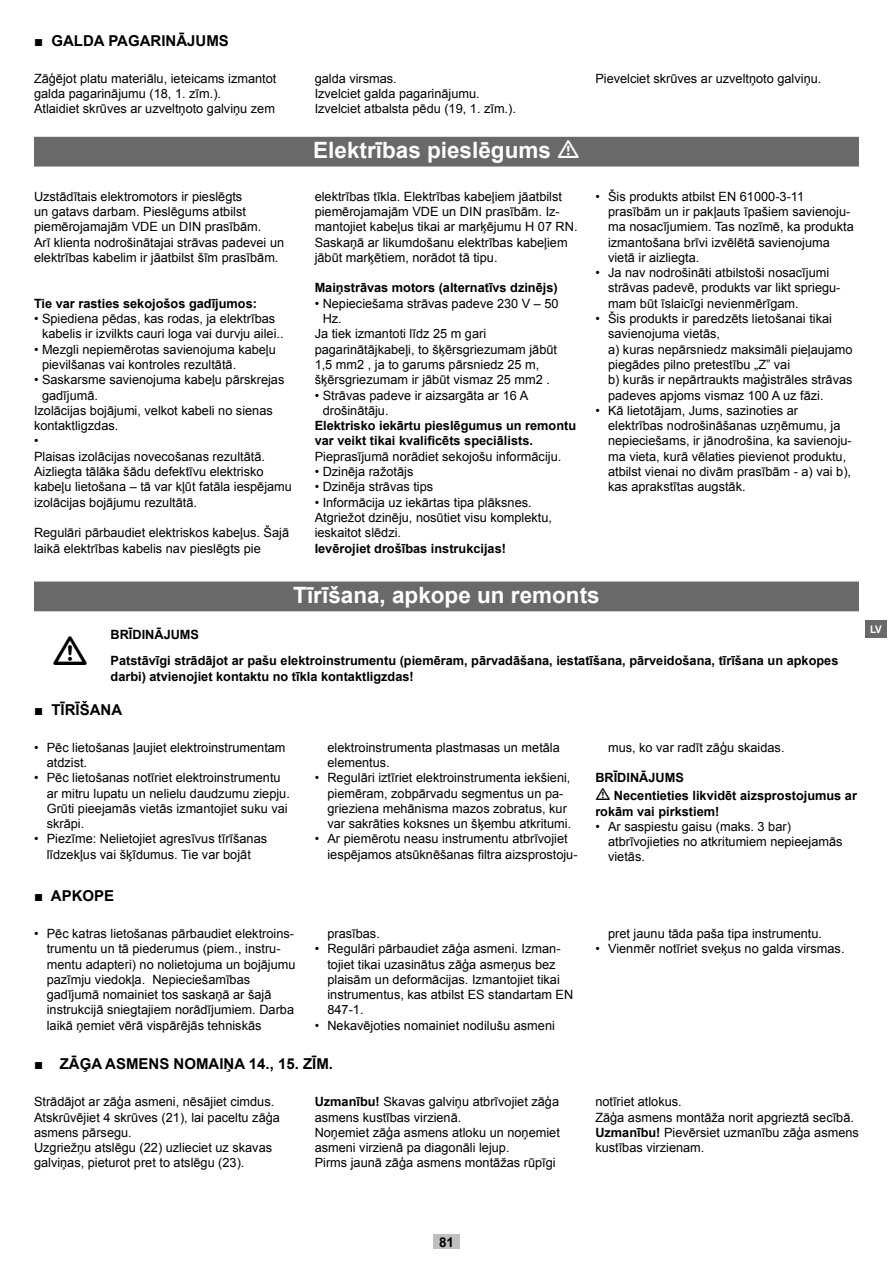
<style>
.page{position:relative;width:893px;height:1263px;background:#fff}
.page>*{position:absolute;margin:0;border:0;box-sizing:border-box;transform-origin:0 0}
.t1{font:700 22.5px "Arial";color:#fff}
.t2{font:700 15px "Arial";color:#000}
.t3{font:700 13.5px "Arial";color:#000}
.t4{font:12.75px/15.3px "Arial";color:#000}
.t5{font:700 12.75px/15.3px "Arial";color:#000}
.t6{font:700 10.5px "Arial";color:#fff;scale:.95 1}
.s1{font-weight:700}
</style>
<div class="page">
<div style="left:34px;top:137px;width:825px;height:30px;background:#696969"></div>
<div style="left:34px;top:581px;width:825px;height:30px;background:#696969"></div>
<div style="left:865px;top:621px;width:22px;height:17px;background:#696969"></div>
<div style="left:433px;top:1234px;width:27px;height:15px;background:#bfbfbf"></div>
<p class="t2" style="left:34px;top:31px;width:196px">■ GALDA PAGARINĀJUMS</p>
<p class="t4" style="left:34px;top:71px;width:244px">Zāģējot platu materiālu, ieteicams izmantot galda pagarinājumu (18, 1. zīm.).<br>Atlaidiet skrūves ar uzveltņoto galviņu zem</p>
<p class="t4" style="left:315px;top:72px;width:203px">galda virsmas.<br>Izvelciet galda pagarinājumu.<br>Izvelciet atbalsta pēdu (19, 1. zīm.).</p>
<p class="t4" style="left:595px;top:71px;width:228px">Pievelciet skrūves ar uzveltņoto galviņu.</p>
<h1 class="t1" style="left:313px;top:135px;width:239px">Elektrības pieslēgums</h1>
<p class="t4" style="left:34px;top:189px;width:252px">Uzstādītais elektromotors ir pieslēgts<br>un gatavs darbam. Pieslēgums atbilst piemērojamajām VDE un DIN prasībām.<br>Arī klienta nodrošinātajai strāvas padevei un elektrības kabelim ir jāatbilst šīm prasībām.</p>
<p class="t5" style="left:34px;top:296px;width:225px">Tie var rasties sekojošos gadījumos:</p>
<p class="t4" style="left:42px;top:311px;width:243px;text-indent:-8px">• Spiediena pēdas, kas rodas, ja elektrības kabelis ir izvilkts cauri loga vai durvju ailei..</p>
<p class="t4" style="left:42px;top:342px;width:235px;text-indent:-8px">• Mezgli nepiemērotas savienojuma kabeļu pievilšanas vai kontroles rezultātā.</p>
<p class="t4" style="left:34px;top:372px;width:252px">• Saskarsme savienojuma kabeļu pārskrejas</p>
<p class="t4" style="left:42px;top:387px;width:57px">gadījumā.</p>
<p class="t4" style="left:34px;top:403px;width:240px">Izolācijas bojājumi, velkot kabeli no sienas</p>
<p class="t4" style="left:34px;top:418px;width:86px">kontaktligzdas.</p>
<p class="t4" style="left:34px;top:434px;width:6px">•</p>
<p class="t4" style="left:34px;top:449px;width:233px">Plaisas izolācijas novecošanas rezultātā.</p>
<p class="t4" style="left:34px;top:464px;width:231px">Aizliegta tālāka šādu defektīvu elektrisko</p>
<p class="t4" style="left:34px;top:479px;width:259px">kabeļu lietošana – tā var kļūt fatāla iespējamu</p>
<p class="t4" style="left:34px;top:495px;width:164px">izolācijas bojājumu rezultātā.</p>
<p class="t4" style="left:34px;top:525px;width:257px">Regulāri pārbaudiet elektriskos kabeļus. Šajā laikā elektrības kabelis nav pieslēgts pie</p>
<p class="t4" style="left:608px;top:190px;width:247px;text-indent:-13px">• Šis produkts atbilst EN 61000-3-11 prasībām un ir pakļauts īpašiem savienoju&shy;ma nosacījumiem. Tas nozīmē, ka produkta izmantošana brīvi izvēlētā savienojuma vietā ir aizliegta.</p>
<p class="t4" style="left:608px;top:266px;width:234px;text-indent:-13px">• Ja nav nodrošināti atbilstoši nosacījumi strāvas padevē, produkts var likt spriegu&shy;mam būt īslaicīgi nevienmērīgam.</p>
<p class="t4" style="left:608px;top:312px;width:246px;text-indent:-13px">• Šis produkts ir paredzēts lietošanai tikai savienojuma vietās,<br>a) kuras nepārsniedz maksimāli pieļaujamo piegādes pilno pretestību „Z” vai<br>b) kurās ir nepārtraukts maģistrāles strāvas padeves apjoms vismaz 100 A uz fāzi.</p>
<p class="t4" style="left:608px;top:404px;width:245px;text-indent:-13px">• Kā lietotājam, Jums, sazinoties ar elektrības nodrošināšanas uzņēmumu, ja nepieciešams, ir jānodrošina, ka savienoju&shy;ma vieta, kurā vēlaties pievienot produktu, atbilst vienai no divām prasībām - a) vai b), kas aprakstītas augstāk.</p>
<p class="t4" style="left:315px;top:189px;width:264px">elektrības tīkla. Elektrības kabeļiem jāatbilst piemērojamajām VDE un DIN prasībām. Iz&shy;mantojiet kabeļus tikai ar marķējumu H 07 RN.<br>Saskaņā ar likumdošanu elektrības kabeļiem jābūt marķētiem, norādot tā tipu.</p>
<p class="t5" style="left:315px;top:281px;width:245px">Maiņstrāvas motors (alternatīvs dzinējs)</p>
<p class="t4" style="left:315px;top:296px;width:246px">• Nepieciešama strāvas padeve 230 V – 50</p>
<p class="t4" style="left:323px;top:311px;width:21px">Hz.</p>
<p class="t4" style="left:315px;top:326px;width:173px">Ja tiek izmantoti līdz 25 m gari</p>
<p class="t4" style="left:315px;top:342px;width:244px">pagarinātājkabeļi, to šķērsgriezumam jābūt</p>
<p class="t4" style="left:315px;top:357px;width:226px">1,5 mm2 , ja to garums pārsniedz 25 m,</p>
<p class="t4" style="left:315px;top:372px;width:237px">šķērsgriezumam ir jābūt vismaz 25 mm2 .</p>
<p class="t4" style="left:323px;top:387px;width:207px;text-indent:-8px">• Strāvas padeve ir aizsargāta ar 16 A drošinātāju.</p>
<p class="t5" style="left:315px;top:418px;width:263px">Elektrisko iekārtu pieslēgumus un remontu var veikt tikai kvalificēts speciālists.</p>
<p class="t4" style="left:315px;top:449px;width:248px">Pieprasījumā norādiet sekojošu informāciju.</p>
<p class="t4" style="left:315px;top:464px;width:100px">• Dzinēja ražotājs</p>
<p class="t4" style="left:315px;top:479px;width:120px">• Dzinēja strāvas tips</p>
<p class="t4" style="left:315px;top:495px;width:239px">• Informācija uz iekārtas tipa plāksnes.<br>Atgriežot dzinēju, nosūtiet visu komplektu, ieskaitot slēdzi.</p>
<p class="t5" style="left:315px;top:541px;width:193px">Ievērojiet drošības instrukcijas!</p>
<h1 class="t1" style="left:293px;top:580px;width:308px">Tīrīšana, apkope un remonts</h1>
<p class="t5" style="left:111px;top:622px;width:729px;line-height:25.3px">BRĪDINĀJUMS<br>Patstāvīgi strādājot ar pašu elektroinstrumentu (piemēram, pārvadāšana, iestatīšana, pārveidošana, tīrīšana un apkopes</p>
<p class="t5" style="left:111px;top:669px;width:305px">darbi) atvienojiet kontaktu no tīkla kontaktligzdas!</p>
<p class="t2" style="left:34px;top:699px;width:90px">■ TĪRĪŠANA</p>
<p class="t4" style="left:47px;top:740px;width:240px;text-indent:-13px">• Pēc lietošanas ļaujiet elektroinstrumentam atdzist.</p>
<p class="t4" style="left:47px;top:771px;width:245px;text-indent:-13px">• Pēc lietošanas notīriet elektroinstrumentu ar mitru lupatu un nelielu daudzumu ziepju.<br>Grūti pieejamās vietās izmantojiet suku vai skrāpi.</p>
<p class="t4" style="left:34px;top:832px;width:235px;text-align:center">• Piezīme: Nelietojiet agresīvus tīrīšanas līdzekļus vai šķīdumus. Tie var bojāt</p>
<p class="t4" style="left:608px;top:740px;width:178px">mus, ko var radīt zāģu skaidas.</p>
<p class="t5" style="left:614px;top:769px;width:245px;line-height:18px;text-indent:-19px">BRĪDINĀJUMS<br>Necentieties likvidēt aizsprostojumus ar</p>
<p class="t5" style="left:595px;top:804px;width:126px">rokām vai pirkstiem!</p>
<p class="t4" style="left:608px;top:820px;width:236px;text-indent:-13px">• Ar saspiestu gaisu (maks. 3 bar) atbrīvojieties no atkritumiem nepieejamās vietās.</p>
<p class="t4" style="left:327px;top:740px;width:234px">elektroinstrumenta plastmasas un metāla elementus.</p>
<p class="t4" style="left:327px;top:771px;width:245px;text-indent:-13px">• Regulāri iztīriet elektroinstrumenta iekšieni, piemēram, zobpārvadu segmentus un pa&shy;grieziena mehānisma mazos zobratus, kur var sakrāties koksnes un šķembu atkritumi.</p>
<p class="t4" style="left:327px;top:832px;width:252px;text-indent:-13px">• Ar piemērotu neasu instrumentu atbrīvojiet iespējamos atsūknēšanas filtra aizsprostoju-</p>
<p class="t2" style="left:34px;top:886px;width:82px">■ APKOPE</p>
<p class="t4" style="left:47px;top:927px;width:250px;text-indent:-13px">• Pēc katras lietošanas pārbaudiet elektroins&shy;trumentu un tā piederumus (piem., instru&shy;mentu adapteri) no nolietojuma un bojājumu pazīmju viedokļa. Nepieciešamības gadījumā nomainiet tos saskaņā ar šajā instrukcijā sniegtajiem norādījumiem. Darba laikā ņemiet vērā vispārējās tehniskās</p>
<p class="t4" style="left:327px;top:926px;width:54px">prasības.</p>
<p class="t4" style="left:327px;top:942px;width:247px;text-indent:-13px">• Regulāri pārbaudiet zāģa asmeni. Izman&shy;tojiet tikai uzasinātus zāģa asmeņus bez plaisām un deformācijas. Izmantojiet tikai instrumentus, kas atbilst ES standartam EN 847-1.</p>
<p class="t4" style="left:315px;top:1019px;width:242px">• Nekavējoties nomainiet nodilušu asmeni</p>
<p class="t4" style="left:608px;top:926px;width:216px">pret jaunu tāda paša tipa instrumentu.</p>
<p class="t4" style="left:595px;top:942px;width:251px">• Vienmēr notīriet sveķus no galda virsmas.</p>
<p class="t2" style="left:34px;top:1054px;width:301px">■ ZĀĢA ASMENS NOMAIŅA 14., 15. ZĪM.</p>
<p class="t4" style="left:34px;top:1094px;width:247px">Strādājot ar zāģa asmeni, nēsājiet cimdus.<br>Atskrūvējiet 4 skrūves (21), lai paceltu zāģa asmens pārsegu.<br>Uzgriežņu atslēgu (22) uzlieciet uz skavas galviņas, pieturot pret to atslēgu (23).</p>
<p class="t4" style="left:315px;top:1094px;width:247px"><span class="s1">Uzmanību!</span> Skavas galviņu atbrīvojiet zāģa asmens kustības virzienā.<br>Noņemiet zāģa asmens atloku un noņemiet asmeni virzienā pa diagonāli lejup.<br>Pirms jaunā zāģa asmens montāžas rūpīgi</p>
<p class="t4" style="left:595px;top:1094px;width:265px">notīriet atlokus.<br>Zāģa asmens montāža norit apgrieztā secībā.<br><span class="s1">Uzmanību!</span> Pievērsiet uzmanību zāģa asmens kustības virzienam.</p>
<p class="t6" style="left:870px;top:625px;width:14px">LV</p>
<p class="t3" style="left:439px;top:1237px;width:16px">81</p>
</div>
